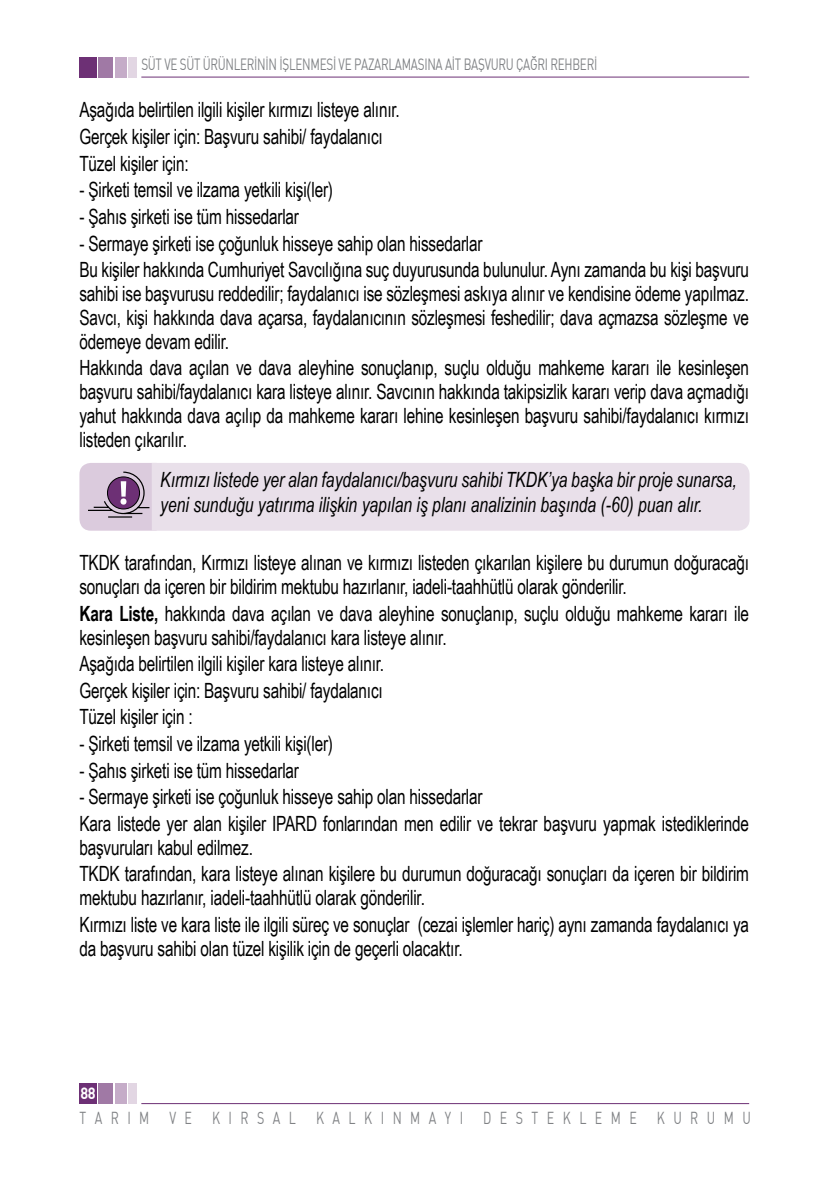
<style>
.page{position:relative;width:840px;height:1191px;background:#fff}
.page>*{position:absolute;margin:0;border:0;box-sizing:border-box;transform-origin:0 0}
.t1{font:21px/26.6px "Arial Narrow";letter-spacing:-.01em;color:#000;scale:.89 1}
.t2{font:italic 21px/25.2px "Arial Narrow";color:#000;scale:.91 1}
.t3{font:17px "DINT";letter-spacing:.68em;color:#808285;scale:.73 1}
.t4{font:16px "DINT";letter-spacing:-.025em;color:#808285;scale:.73 1}
.t5{font:700 16px "DINT";color:#fff;scale:.9 1}
.s1{font-weight:700}
</style>
<div class="page">
<hr style="left:141px;top:1103px;width:607px;height:1px;background:#6d3075">
<div style="left:128px;top:1083px;width:9px;height:21px;background:#e2d6e3"></div>
<div style="left:99px;top:1083px;width:14px;height:21px;background:#a079a5"></div>
<div style="left:115px;top:1083px;width:11px;height:21px;background:#c5acc8"></div>
<div style="left:79px;top:1083px;width:17px;height:21px;background:#6d3075"></div>
<hr style="left:141px;top:77px;width:607px;height:1px;background:#6d3075">
<div style="left:128px;top:57px;width:9px;height:21px;background:#e2d6e3"></div>
<div style="left:99px;top:57px;width:14px;height:21px;background:#a079a5"></div>
<div style="left:115px;top:57px;width:11px;height:21px;background:#c5acc8"></div>
<div style="left:79px;top:57px;width:17px;height:21px;background:#6d3075"></div>
<div style="left:152px;top:463px;width:597px;height:68px;background:#e9e0ea"></div>
<svg style="left:79px;top:463px;width:77px;height:67px"></svg>
<p class="t4" style="left:141px;top:55px;width:625px">SÜT VE SÜT ÜRÜNLERİNİN İŞLENMESİ VE PAZARLAMASINA AİT BAŞVURU ÇAĞRI REHBERİ</p>
<p class="t1" style="left:79px;top:96px;width:361px">Aşağıda belirtilen ilgili kişiler kırmızı listeye alınır.<br>Gerçek kişiler için: Başvuru sahibi/ faydalanıcı<br>Tüzel kişiler için:</p>
<p class="t1" style="left:79px;top:176px;width:286px">- Şirketi temsil ve ilzama yetkili kişi(ler)</p>
<p class="t1" style="left:79px;top:202px;width:248px">- Şahıs şirketi ise tüm hissedarlar</p>
<p class="t1" style="left:79px;top:229px;width:753px">- Sermaye şirketi ise çoğunluk hisseye sahip olan hissedarlar<br>Bu kişiler hakkında Cumhuriyet Savcılığına suç duyurusunda bulunulur. Aynı zamanda bu kişi başvuru</p>
<p class="t1" style="left:79px;top:281px;width:753px;line-height:23.8px;text-align:justify">sahibi ise başvurusu reddedilir; faydalanıcı ise sözleşmesi askıya alınır ve kendisine ödeme yapılmaz.<br>Savcı, kişi hakkında dava açarsa, faydalanıcının sözleşmesi feshedilir; dava açmazsa sözleşme ve ödemeye devam edilir.</p>
<p class="t1" style="left:79px;top:355px;width:753px;line-height:23.8px;text-align:justify">Hakkında dava açılan ve dava aleyhine sonuçlanıp, suçlu olduğu mahkeme kararı ile kesinleşen başvuru sahibi/faydalanıcı kara listeye alınır. Savcının hakkında takipsizlik kararı verip dava açmadığı yahut hakkında dava açılıp da mahkeme kararı lehine kesinleşen başvuru sahibi/faydalanıcı kırmızı listeden çıkarılır.</p>
<p class="t2" style="left:160px;top:466px;width:634px">Kırmızı listede yer alan faydalanıcı/başvuru sahibi TKDK’ya başka bir proje sunarsa, yeni sunduğu yatırıma ilişkin yapılan iş planı analizinin başında (-60) puan alır.</p>
<p class="t1" style="left:79px;top:550px;width:753px;line-height:23.8px">TKDK tarafından, Kırmızı listeye alınan ve kırmızı listeden çıkarılan kişilere bu durumun doğuracağı sonuçları da içeren bir bildirim mektubu hazırlanır, iadeli-taahhütlü olarak gönderilir.</p>
<p class="t1" style="left:79px;top:600px;width:753px;line-height:23.8px"><span class="s1">Kara Liste,</span> hakkında dava açılan ve dava aleyhine sonuçlanıp, suçlu olduğu mahkeme kararı ile kesinleşen başvuru sahibi/faydalanıcı kara listeye alınır.</p>
<p class="t1" style="left:79px;top:649px;width:344px;text-align:justify">Aşağıda belirtilen ilgili kişiler kara listeye alınır.<br>Gerçek kişiler için: Başvuru sahibi/ faydalanıcı Tüzel kişiler için :</p>
<p class="t1" style="left:79px;top:729px;width:286px">- Şirketi temsil ve ilzama yetkili kişi(ler)</p>
<p class="t1" style="left:79px;top:756px;width:248px">- Şahıs şirketi ise tüm hissedarlar</p>
<p class="t1" style="left:79px;top:783px;width:753px">- Sermaye şirketi ise çoğunluk hisseye sahip olan hissedarlar<br>Kara listede yer alan kişiler IPARD fonlarından men edilir ve tekrar başvuru yapmak istediklerinde</p>
<p class="t1" style="left:79px;top:833px;width:753px">başvuruları kabul edilmez.<br>TKDK tarafından, kara listeye alınan kişilere bu durumun doğuracağı sonuçları da içeren bir bildirim</p>
<p class="t1" style="left:79px;top:883px;width:753px">mektubu hazırlanır, iadeli-taahhütlü olarak gönderilir.<br>Kırmızı liste ve kara liste ile ilgili süreç ve sonuçlar (cezai işlemler hariç) aynı zamanda faydalanıcı ya</p>
<p class="t1" style="left:79px;top:934px;width:432px">da başvuru sahibi olan tüzel kişilik için de geçerli olacaktır.</p>
<p class="t5" style="left:80px;top:1082px;width:18px">88</p>
<p class="t3" style="left:79px;top:1107px;width:920px">TARIM VE KIRSAL KALKINMAYI DESTEKLEME KURUMU</p>
</div>
